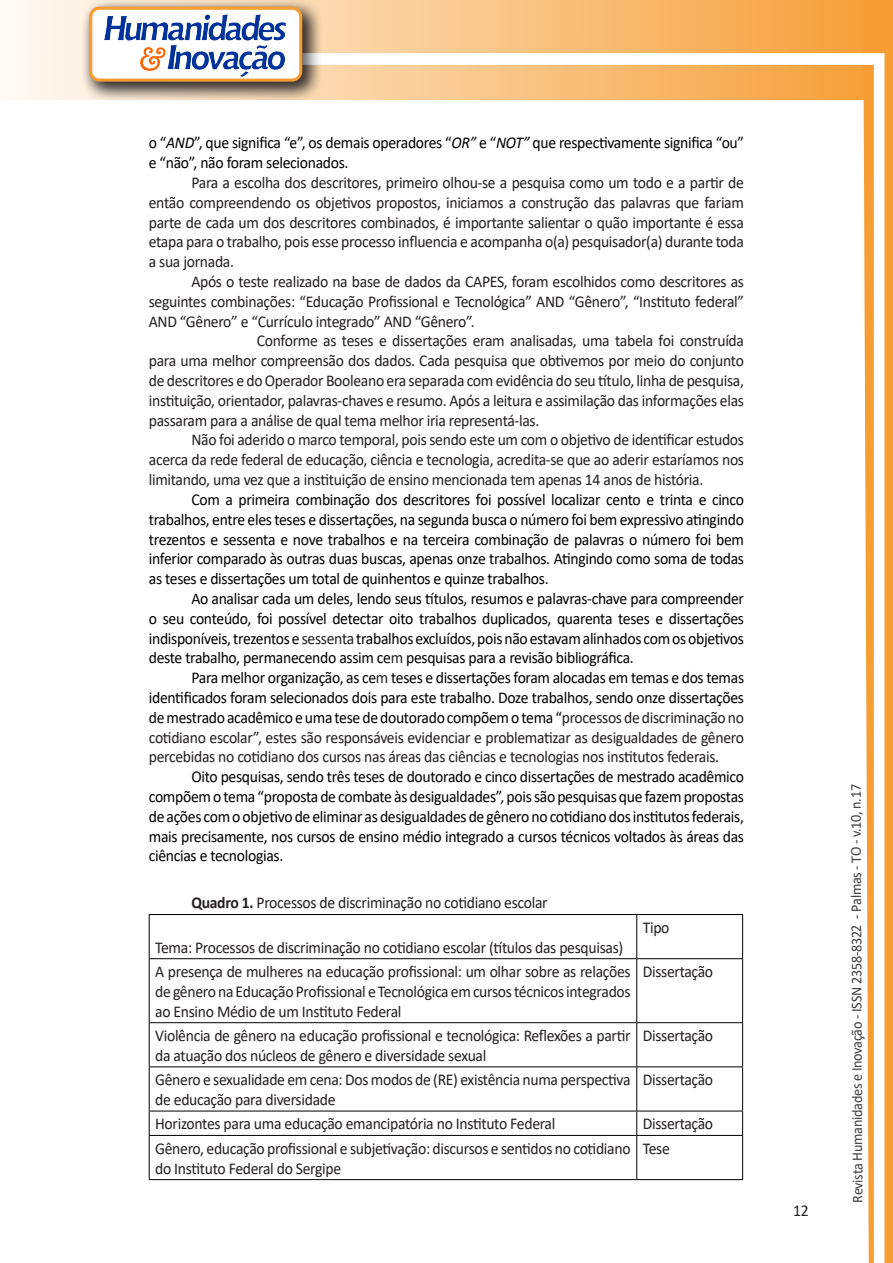
<style>
.page{position:relative;width:893px;height:1263px;background:#fff}
.page>*{position:absolute;margin:0;border:0;box-sizing:border-box;transform-origin:0 0}
.texto{font:16.5px/19.8px "Calibri";letter-spacing:-.02em;color:#231f20;text-align:justify;scale:.95 1}
.texto-2{font:16.5px/19.8px "Calibri";letter-spacing:-.02em;color:#000;text-align:justify;scale:.95 1}
.t1{font:15px "Calibri";letter-spacing:-.025em;color:#3e3e3f;scale:.95 1}
.s1{font-style:italic}
.s2{color:#231f20}
.s3{font-weight:700}
</style>
<div class="page">
<svg style="left:5px;top:0;width:858px;height:100px"></svg>
<div style="left:302px;top:53px;width:582px;height:12px;background:#fff;border:2px solid #fff"></div>
<svg style="left:863px;top:0;width:30px;height:1263px"></svg>
<div style="left:81px;top:0;width:241px;height:102px;background:#231f20;opacity:.75"></div>
<div style="left:91px;top:8px;width:210px;height:72px;background:#fff;border-radius:9px"></div>
<img style="left:104px;top:14px;width:181px;height:62px">
<div style="left:89px;top:7px;width:213px;height:75px;border:3px solid #f69e34;border-radius:9px"></div>
<hr style="left:149px;top:914px;width:488px;height:1px;background:#000">
<hr style="left:149px;top:915px;width:1px;height:43px;background:#000">
<hr style="left:637px;top:914px;width:106px;height:1px;background:#000">
<hr style="left:636px;top:915px;width:1px;height:43px;background:#000">
<hr style="left:742px;top:915px;width:1px;height:43px;background:#000">
<hr style="left:149px;top:958px;width:488px;height:1px;background:#000">
<hr style="left:149px;top:959px;width:1px;height:63px;background:#000">
<hr style="left:637px;top:958px;width:106px;height:1px;background:#000">
<hr style="left:636px;top:959px;width:1px;height:63px;background:#000">
<hr style="left:742px;top:959px;width:1px;height:63px;background:#000">
<hr style="left:149px;top:1022px;width:488px;height:1px;background:#000">
<hr style="left:149px;top:1023px;width:1px;height:43px;background:#000">
<hr style="left:637px;top:1022px;width:106px;height:1px;background:#000">
<hr style="left:636px;top:1023px;width:1px;height:43px;background:#000">
<hr style="left:742px;top:1023px;width:1px;height:43px;background:#000">
<hr style="left:149px;top:1066px;width:488px;height:1px;background:#000">
<hr style="left:149px;top:1067px;width:1px;height:44px;background:#000">
<hr style="left:637px;top:1066px;width:106px;height:1px;background:#000">
<hr style="left:636px;top:1067px;width:1px;height:44px;background:#000">
<hr style="left:742px;top:1067px;width:1px;height:44px;background:#000">
<hr style="left:149px;top:1111px;width:488px;height:1px;background:#000">
<svg style="left:149px;top:1111px;width:1px;height:24px"></svg>
<hr style="left:637px;top:1111px;width:106px;height:1px;background:#000">
<svg style="left:636px;top:1111px;width:1px;height:24px"></svg>
<svg style="left:742px;top:1111px;width:1px;height:24px"></svg>
<hr style="left:149px;top:1135px;width:488px;height:1px;background:#000">
<hr style="left:149px;top:1136px;width:1px;height:43px;background:#000">
<hr style="left:637px;top:1135px;width:106px;height:1px;background:#000">
<hr style="left:636px;top:1136px;width:1px;height:43px;background:#000">
<hr style="left:742px;top:1136px;width:1px;height:43px;background:#000">
<hr style="left:149px;top:1179px;width:488px;height:1px;background:#000">
<hr style="left:637px;top:1179px;width:106px;height:1px;background:#000">
<p class="texto-2" style="left:149px;top:133px;width:628px">o “<span class="s1">AND</span>”, que significa “e”, os demais operadores “<span class="s1">OR”</span> e “<span class="s1">NOT”</span> que respectivamente significa “ou” e “não”, não foram selecionados.</p>
<p class="texto" style="left:149px;top:172px;width:628px;text-indent:43px">Para a escolha dos descritores, primeiro olhou-se a pesquisa como um todo e a partir de então compreendendo os objetivos propostos, iniciamos a construção das palavras que fariam parte de cada um dos descritores combinados, é importante salientar o quão importante é essa etapa para o trabalho, pois esse processo influencia e acompanha o(a) pesquisador(a) durante toda a sua jornada.</p>
<p class="texto" style="left:149px;top:271px;width:628px;text-indent:43px">Após o teste realizado na base de dados da CAPES, foram escolhidos como descritores as seguintes combinações: “Educação Profissional e Tecnológica” AND “Gênero”, “Instituto federal” AND “Gênero” e “Currículo integrado” AND “Gênero”.</p>
<p class="texto" style="left:149px;top:331px;width:628px;text-indent:108px">Conforme as teses e dissertações eram analisadas, uma tabela foi construída para uma melhor compreensão dos dados. Cada pesquisa que obtivemos por meio do conjunto de descritores e do Operador Booleano era separada com evidência do seu título, linha de pesquisa, instituição, orientador, palavras-chaves e resumo. Após a leitura e assimilação das informações elas passaram para a análise de qual tema melhor iria representá-las.</p>
<p class="texto" style="left:149px;top:430px;width:628px;text-indent:43px">Não foi aderido o marco temporal, pois sendo este um com o objetivo de identificar estudos acerca da rede federal de educação, ciência e tecnologia, acredita-se que ao aderir estaríamos nos limitando, uma vez que a instituição de ensino mencionada tem apenas 14 anos de história.</p>
<p class="texto-2" style="left:149px;top:489px;width:628px;text-indent:43px">Com a primeira combinação dos descritores foi possível localizar cento e trinta e cinco trabalhos, entre eles teses e dissertações, na segunda busca o número foi bem expressivo atingindo trezentos e sessenta e nove trabalhos e na terceira combinação de palavras o número foi bem inferior comparado às outras duas buscas, apenas onze trabalhos. Atingindo como soma de todas as teses e dissertações um total de quinhentos e quinze trabalhos.</p>
<p class="texto-2" style="left:149px;top:588px;width:628px;text-indent:43px">Ao analisar cada um deles, lendo seus títulos, resumos e palavras-chave para compreender o seu conteúdo, foi possível detectar oito trabalhos duplicados, quarenta teses e dissertações indisponíveis, trezentos e <span class="s2">sessenta</span> trabalhos excluídos, pois não estavam alinhados com os objetivos deste trabalho, permanecendo assim ce<span class="s2">m</span> pesquisas para a revisão bibliográfica.</p>
<p class="texto-2" style="left:149px;top:667px;width:628px;text-indent:43px">Para melhor organização, as ce<span class="s2">m</span> teses e dissertações foram alocadas em temas e dos temas identificados foram selecionados dois para este trabalho. Doze trabalhos, sendo onze dissertações de mestrado acadêmico e uma tese de doutorado compõem o tema “<span class="s2">processos de discriminação no cotidiano escolar”, estes são responsáveis evidenciar e problematizar as desigualdades de gênero percebidas no cotidiano dos cursos nas áreas das ciências e tecnologias nos institutos federais.</span></p>
<p class="texto-2" style="left:149px;top:766px;width:628px;text-indent:43px">Oito pesquisas, sendo três teses de doutorado e cinco dissertações de mestrado acadêmico compõem o tema “proposta de combate às desigualdades”, pois são pesquisas que fazem propostas de ações com o objetivo de eliminar as desigualdades de gênero no cotidiano dos institutos federais, mais precisamente, nos cursos de ensino médio integrado a cursos técnicos voltados às áreas das ciências e tecnologias.</p>
<p class="texto" style="left:191px;top:892px;width:377px"><span class="s3">Quadro 1.</span> Processos de discriminação no cotidiano escolar</p>
<p class="texto" style="left:155px;top:937px;width:494px">Tema: Processos de discriminação no cotidiano escolar (títulos das pesquisas)</p>
<p class="texto" style="left:643px;top:917px;width:30px">Tipo</p>
<p class="texto" style="left:155px;top:961px;width:502px">A presença de mulheres na educação profissional: um olhar sobre as relações de gênero na Educação Profissional e Tecnológica em cursos técnicos integrados ao Ensino Médio de um Instituto Federal</p>
<p class="texto" style="left:643px;top:961px;width:76px">Dissertação</p>
<p class="texto" style="left:155px;top:1025px;width:502px">Violência de gênero na educação profissional e tecnológica: Reflexões a partir da atuação dos núcleos de gênero e diversidade sexual</p>
<p class="texto" style="left:643px;top:1025px;width:76px">Dissertação</p>
<p class="texto" style="left:155px;top:1069px;width:502px">Gênero e sexualidade em cena: Dos modos de (RE) existência numa perspectiva de educação para diversidade</p>
<p class="texto" style="left:643px;top:1069px;width:76px">Dissertação</p>
<p class="texto" style="left:155px;top:1113px;width:423px">Horizontes para uma educação emancipatória no Instituto Federal</p>
<p class="texto" style="left:643px;top:1113px;width:76px">Dissertação</p>
<p class="texto" style="left:155px;top:1138px;width:502px">Gênero, educação profissional e subjetivação: discursos e sentidos no cotidiano do Instituto Federal do Sergipe</p>
<p class="texto" style="left:643px;top:1138px;width:30px">Tese</p>
<p class="texto" style="left:793px;top:1200px;width:18px">12</p>
<p class="t1" style="left:846px;top:1203px;width:442px;rotate:-90deg">Revista Humanidades e Inovação - ISSN 2358-8322 - Palmas - TO - v.10, n.17</p>
</div>
